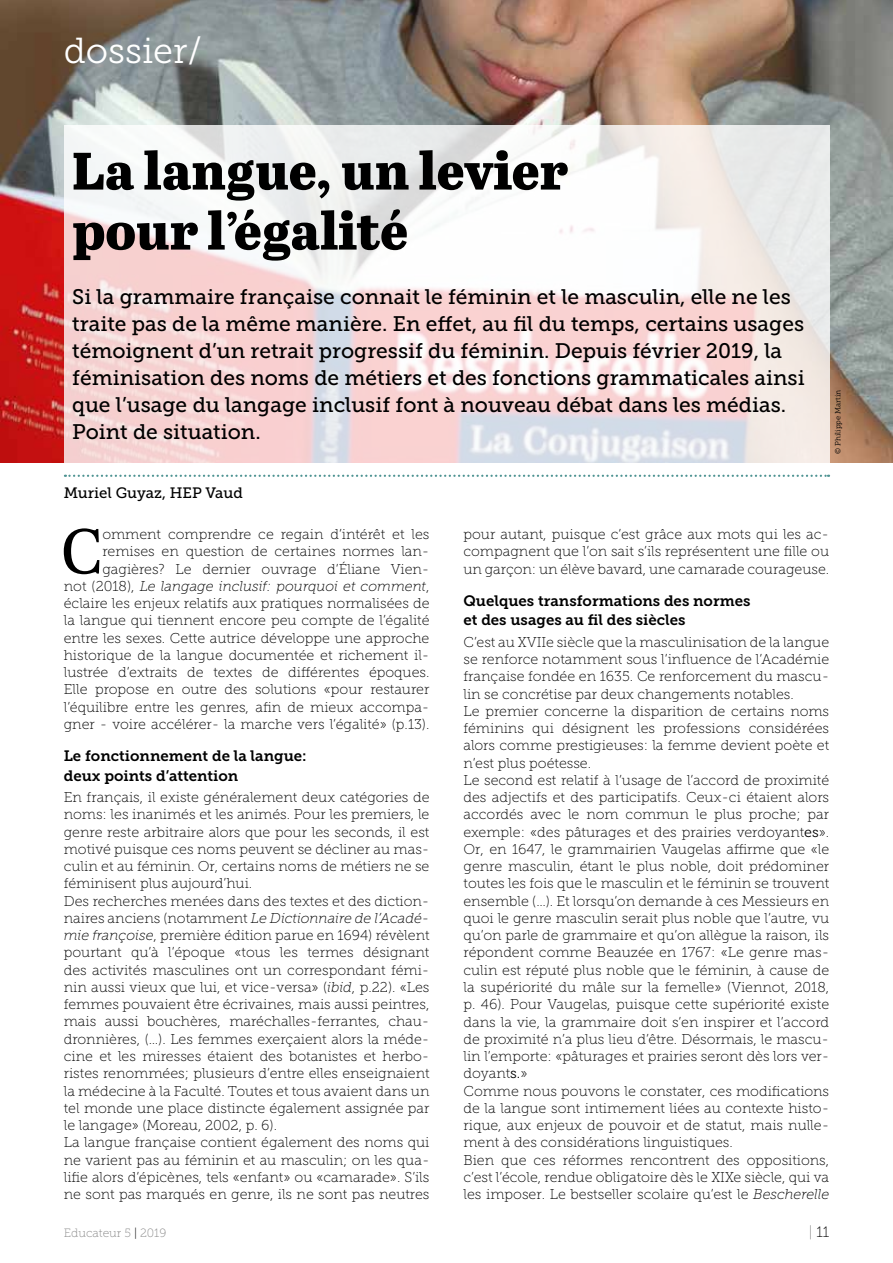
<style>
.page{position:relative;width:893px;height:1263px;background:#fff}
.page>*{position:absolute;margin:0;border:0;box-sizing:border-box;transform-origin:0 0}
.t1{font:63.6px "Abril Text";color:#000}
.t2{font:800 52.5px/60px "Abril Text";color:#000}
.t3{font:36px "Museo Slab 300";color:#fff}
.t4{font:21px/27px "Museo Slab 500";color:#000}
.t5{font:15px/19.5px "Museo Slab 700";color:#000}
.t6{font:15px "Museo Slab 500";color:#000}
.t7{font:15px "Museo Slab 100";color:#000}
.t8{font:14.25px/17.2px "Museo Slab 100";color:#000}
.t9{font:12px "Museo Slab 100";color:#878787}
.t10{font:7.5px "Museo Slab 300";color:#000}
.s1{font-style:italic}
.s2{font-family:"Museo Slab 300"}
.s3{color:#000}
.s4{color:#878787}
</style>
<div class="page">
<img style="left:0;top:0;width:893px;height:462px">
<svg style="left:64px;top:125px;width:765px;height:338px"></svg>
<svg style="left:65px;top:475px;width:764px;height:2px"></svg>
<h3 class="t3" style="left:64px;top:31px;width:140px">dossier/</h3>
<h2 class="t2" style="left:72px;top:139px;width:497px">La langue, un levier pour l’égalité</h2>
<p class="t4" style="left:72px;top:283px;width:734px">Si la grammaire française connait le féminin et le masculin, elle ne les traite pas de la même manière. En effet, au fil du temps, certains usages témoignent d’un retrait progressif du féminin. Depuis février 2019, la féminisation des noms de métiers et des fonctions grammaticales ainsi que l’usage du langage inclusif font à nouveau débat dans les médias.<br>Point de situation.</p>
<p class="t6" style="left:64px;top:485px;width:181px">Muriel Guyaz, HEP Vaud</p>
<p class="t10" style="left:834px;top:454px;width:65px;rotate:-90deg">© Philippe Martin</p>
<h1 class="t1" style="left:61px;top:505px;width:43px">C</h1>
<p class="t8" style="left:64px;top:526px;width:367px;text-align:right">omment comprendre ce regain d’intérêt et les remises en question de certaines normes lan&shy;gagières? Le dernier ouvrage d’Éliane Vien-<br>not (2018), <span class="s1">Le langage inclusif: pourquoi et comment</span>, éclaire les enjeux relatifs aux pratiques normalisées de la langue qui tiennent encore peu compte de l’égalité entre les sexes. Cette autrice développe une approche historique de la langue documentée et richement il&shy;lustrée d’extraits de textes de différentes époques.<br>Elle propose en outre des solutions «pour restaurer l’équilibre entre les genres, afin de mieux accompa&shy;gner - voire accélérer- la marche vers l’égalité» (p.13).</p>
<p class="t5" style="left:64px;top:746px;width:244px">Le fonctionnement de la langue: deux points d’attention</p>
<p class="t8" style="left:64px;top:789px;width:367px">En français, il existe généralement deux catégories de noms: les inanimés et les animés. Pour les premiers, le genre reste arbitraire alors que pour les seconds, il est motivé puisque ces noms peuvent se décliner au mas&shy;culin et au féminin. Or, certains noms de métiers ne se féminisent plus aujourd’hui.<br>Des recherches menées dans des textes et des diction&shy;naires anciens (notamment <span class="s1">Le Dictionnaire de l’Acadé&shy;mie françoise</span>, première édition parue en 1694) révèlent pourtant qu’à l’époque «tous les termes désignant des activités masculines ont un correspondant fémi&shy;nin aussi vieux que lui, et vice-versa» (<span class="s1">ibid</span>, p.22). «Les femmes pouvaient être écrivaines, mais aussi peintres, mais aussi bouchères, maréchalles-ferrantes, chau&shy;dronnières, (…). Les femmes exerçaient alors la méde&shy;cine et les miresses étaient des botanistes et herbo&shy;ristes renommées; plusieurs d’entre elles enseignaient la médecine à la Faculté. Toutes et tous avaient dans un tel monde une place distincte également assignée par le langage» (Moreau, 2002, p. 6).<br>La langue française contient également des noms qui ne varient pas au féminin et au masculin; on les qua&shy;lifie alors d’épicènes, tels «enfant» ou «camarade». S’ils ne sont pas marqués en genre, ils ne sont pas neutres</p>
<p class="t8" style="left:463px;top:526px;width:367px;text-align:justify">pour autant, puisque c’est grâce aux mots qui les ac&shy;compagnent que l’on sait s’ils représentent une fille ou un garçon: un élève bavard, une camarade courageuse.</p>
<p class="t5" style="left:463px;top:591px;width:288px">Quelques transformations des normes et des usages au fil des siècles</p>
<p class="t8" style="left:463px;top:633px;width:367px">C’est au XVIIe siècle que la masculinisation de la langue se renforce notamment sous l’influence de l’Académie française fondée en 1635. Ce renforcement du mascu&shy;lin se concrétise par deux changements notables.<br>Le premier concerne la disparition de certains noms féminins qui désignent les professions considérées alors comme prestigieuses: la femme devient poète et n’est plus poétesse.<br>Le second est relatif à l’usage de l’accord de proximité des adjectifs et des participatifs. Ceux-ci étaient alors accordés avec le nom commun le plus proche; par exemple: «des pâturages et des prairies verdoyant<span class="s2">es</span>».<br>Or, en 1647, le grammairien Vaugelas affirme que «le genre masculin, étant le plus noble, doit prédominer toutes les fois que le masculin et le féminin se trouvent ensemble (…). Et lorsqu’on demande à ces Messieurs en quoi le genre masculin serait plus noble que l’autre, vu qu’on parle de grammaire et qu’on allègue la raison, ils répondent comme Beauzée en 1767: «Le genre mas&shy;culin est réputé plus noble que le féminin, à cause de la supériorité du mâle sur la femelle» (Viennot, 2018, p. 46). Pour Vaugelas, puisque cette supériorité existe dans la vie, la grammaire doit s’en inspirer et l’accord de proximité n’a plus lieu d’être. Désormais, le mascu&shy;lin l’emporte: «pâturages et prairies seront dès lors ver&shy;doyant<span class="s2">s.</span>»<br>Comme nous pouvons le constater, ces modifications de la langue sont intimement liées au contexte histo&shy;rique, aux enjeux de pouvoir et de statut, mais nulle&shy;ment à des considérations linguistiques.<br>Bien que ces réformes rencontrent des oppositions, c’est l’école, rendue obligatoire dès le XIXe siècle, qui va les imposer. Le bestseller scolaire qu’est le <span class="s1">Bescherelle</span></p>
<p class="t9" style="left:64px;top:1226px;width:104px">Educateur 5 <span class="s3">|</span> 2019</p>
<p class="t7" style="left:809px;top:1223px;width:22px"><span class="s4">|</span> 11</p>
</div>
